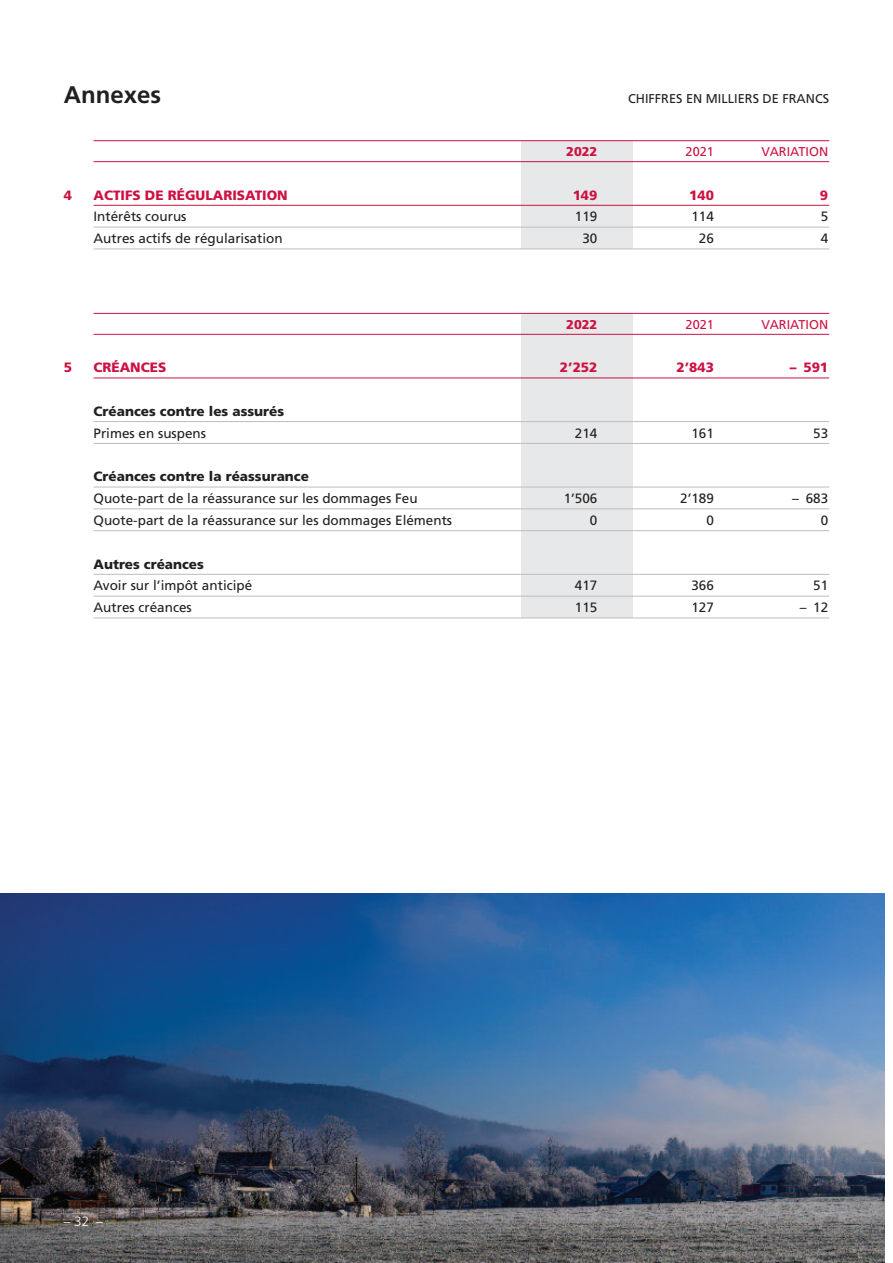
<style>
.page{position:relative;width:893px;height:1263px;background:#fff}
.page>*{position:absolute;margin:0;border:0;box-sizing:border-box;transform-origin:0 0}
.t1{font:700 24px "Frutiger";color:#231f20}
.t2{font:13.5px "Frutiger";color:#231f20}
.t3{font:900 13.5px "Frutiger";color:#231f20}
.t4{font:900 13.5px "Frutiger";color:#cd1141}
.t5{font:300 13.5px "Frutiger";color:#fff}
.t6{font:12.75px "Frutiger";color:#231f20}
.t7{font:12.75px "Frutiger";color:#cd1141}
.t8{font:900 12.75px "Frutiger";color:#cd1141}
</style>
<div class="page">
<img style="left:0;top:893px;width:884px;height:370px">
<div style="left:521px;top:313px;width:112px;height:305px;background:#e7e8e9"></div>
<div style="left:521px;top:140px;width:112px;height:109px;background:#e7e8e9"></div>
<hr style="left:94px;top:140px;width:735px;height:1px;background:#cd1141">
<hr style="left:94px;top:161px;width:735px;height:1px;background:#cd1141">
<hr style="left:94px;top:205px;width:735px;height:1px;background:#cd1141">
<hr style="left:94px;top:227px;width:735px;height:1px;background:#bcbdc0">
<hr style="left:94px;top:249px;width:735px;height:1px;background:#bcbdc0">
<hr style="left:94px;top:313px;width:735px;height:1px;background:#cd1141">
<hr style="left:94px;top:334px;width:735px;height:1px;background:#cd1141">
<hr style="left:94px;top:378px;width:735px;height:1px;background:#cd1141">
<hr style="left:94px;top:421px;width:735px;height:1px;background:#bcbdc0">
<hr style="left:94px;top:443px;width:735px;height:1px;background:#bcbdc0">
<hr style="left:94px;top:487px;width:735px;height:1px;background:#bcbdc0">
<hr style="left:94px;top:508px;width:735px;height:1px;background:#bcbdc0">
<hr style="left:94px;top:530px;width:735px;height:1px;background:#bcbdc0">
<hr style="left:94px;top:574px;width:735px;height:1px;background:#bcbdc0">
<hr style="left:94px;top:596px;width:735px;height:1px;background:#bcbdc0">
<hr style="left:94px;top:617px;width:735px;height:1px;background:#bcbdc0">
<h1 class="t1" style="left:64px;top:85px;width:99px">Annexes</h1>
<p class="t6" style="left:628px;top:93px;width:203px">CHIFFRES EN MILLIERS DE FRANCS</p>
<p class="t8" style="left:566px;top:146px;width:33px">2022</p>
<p class="t7" style="left:686px;top:146px;width:30px">2021</p>
<p class="t7" style="left:762px;top:146px;width:68px">VARIATION</p>
<p class="t4" style="left:64px;top:189px;width:10px">4</p>
<p class="t4" style="left:94px;top:189px;width:196px">ACTIFS DE RÉGULARISATION</p>
<p class="t4" style="left:573px;top:189px;width:26px">149</p>
<p class="t4" style="left:689px;top:189px;width:26px">140</p>
<p class="t4" style="left:820px;top:189px;width:10px">9</p>
<p class="t2" style="left:94px;top:211px;width:95px">Intérêts courus</p>
<p class="t2" style="left:575px;top:211px;width:24px">119</p>
<p class="t2" style="left:691px;top:211px;width:24px">114</p>
<p class="t2" style="left:821px;top:211px;width:9px">5</p>
<p class="t2" style="left:94px;top:233px;width:191px">Autres actifs de régularisation</p>
<p class="t2" style="left:582px;top:233px;width:17px">30</p>
<p class="t2" style="left:699px;top:233px;width:17px">26</p>
<p class="t2" style="left:821px;top:233px;width:9px">4</p>
<p class="t8" style="left:566px;top:319px;width:33px">2022</p>
<p class="t7" style="left:686px;top:319px;width:30px">2021</p>
<p class="t7" style="left:762px;top:319px;width:68px">VARIATION</p>
<p class="t4" style="left:64px;top:362px;width:10px">5</p>
<p class="t4" style="left:94px;top:362px;width:74px">CRÉANCES</p>
<p class="t4" style="left:560px;top:362px;width:39px">2’252</p>
<p class="t4" style="left:676px;top:362px;width:39px">2’843</p>
<p class="t4" style="left:790px;top:362px;width:40px">– 591</p>
<p class="t3" style="left:94px;top:406px;width:192px">Créances contre les assurés</p>
<p class="t2" style="left:94px;top:428px;width:114px">Primes en suspens</p>
<p class="t2" style="left:575px;top:428px;width:24px">214</p>
<p class="t2" style="left:691px;top:428px;width:24px">161</p>
<p class="t2" style="left:813px;top:428px;width:17px">53</p>
<p class="t3" style="left:94px;top:471px;width:217px">Créances contre la réassurance</p>
<p class="t2" style="left:94px;top:493px;width:326px">Quote-part de la réassurance sur les dommages Feu</p>
<p class="t2" style="left:564px;top:493px;width:35px">1’506</p>
<p class="t2" style="left:680px;top:493px;width:35px">2’189</p>
<p class="t2" style="left:792px;top:493px;width:38px">– 683</p>
<p class="t2" style="left:94px;top:515px;width:360px">Quote-part de la réassurance sur les dommages Eléments</p>
<p class="t2" style="left:590px;top:515px;width:9px">0</p>
<p class="t2" style="left:706px;top:515px;width:9px">0</p>
<p class="t2" style="left:821px;top:515px;width:9px">0</p>
<p class="t3" style="left:94px;top:558px;width:112px">Autres créances</p>
<p class="t2" style="left:94px;top:580px;width:160px">Avoir sur l’impôt anticipé</p>
<p class="t2" style="left:575px;top:580px;width:24px">417</p>
<p class="t2" style="left:691px;top:580px;width:24px">366</p>
<p class="t2" style="left:813px;top:580px;width:17px">51</p>
<p class="t2" style="left:94px;top:602px;width:100px">Autres créances</p>
<p class="t2" style="left:575px;top:602px;width:24px">115</p>
<p class="t2" style="left:691px;top:602px;width:24px">127</p>
<p class="t2" style="left:800px;top:602px;width:30px">– 12</p>
<p class="t5" style="left:64px;top:1216px;width:41px">–32 –</p>
</div>
